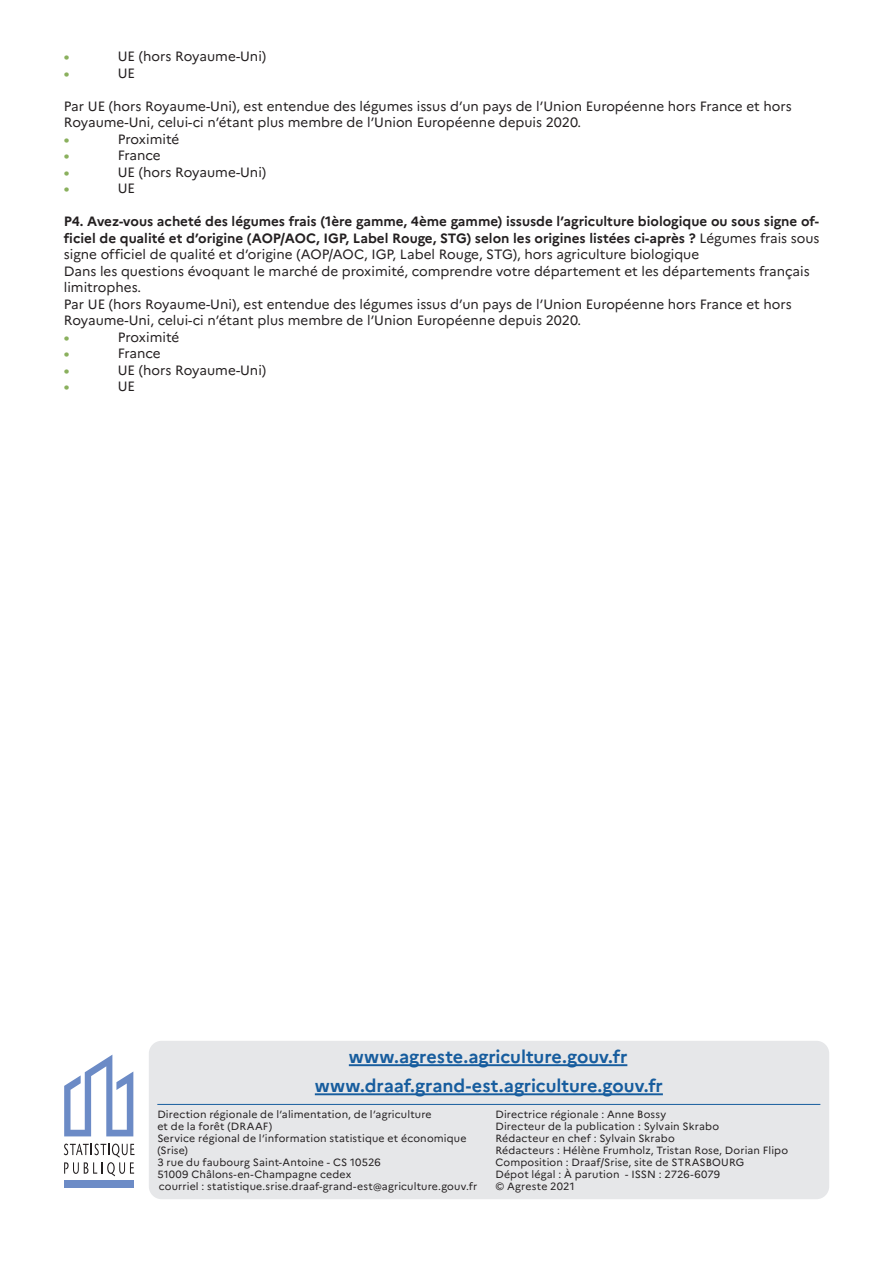
<style>
.page{position:relative;width:893px;height:1263px;background:#fff}
.page>*{position:absolute;margin:0;border:0;box-sizing:border-box;transform-origin:0 0}
.t1{font:700 18px/29.1px "Marianne";letter-spacing:-.005em;color:#175d9e;text-align:center}
.t2{font:13.5px/16.5px "Marianne";color:#231f20}
.t3{font:700 13.5px "Marianne";color:#8ab05d}
.t4{font:10.5px/12px "Marianne";letter-spacing:.015em;color:#231f20}
.s1{font-weight:700}
</style>
<div class="page">
<div style="left:149px;top:1041px;width:680px;height:158px;background:#e6e7e9;border-radius:13px"></div>
<hr style="left:349px;top:1064px;width:278px;height:2px;background:#175d9e">
<hr style="left:157px;top:1104px;width:663px;height:1px;background:#175d9e">
<hr style="left:315px;top:1093px;width:348px;height:2px;background:#175d9e">
<div style="left:64px;top:1181px;width:70px;height:7px;background:#6c8bc6"></div>
<svg style="left:64px;top:1143px;width:71px;height:33px"></svg>
<svg style="left:64px;top:1054px;width:69px;height:82px"></svg>
<p class="t3" style="left:64px;top:48px;width:7px">•</p>
<p class="t2" style="left:118px;top:48px;width:150px">UE (hors Royaume-Uni)</p>
<p class="t3" style="left:64px;top:65px;width:7px">•</p>
<p class="t2" style="left:118px;top:65px;width:19px">UE</p>
<p class="t2" style="left:64px;top:98px;width:730px">Par UE (hors Royaume-Uni), est entendue des légumes issus d’un pays de l’Union Européenne hors France et hors<br>Royaume-Uni, celui-ci n’étant plus membre de l’Union Européenne depuis 2020.</p>
<p class="t3" style="left:64px;top:131px;width:7px">•</p>
<p class="t2" style="left:118px;top:131px;width:63px">Proximité</p>
<p class="t3" style="left:64px;top:147px;width:7px">•</p>
<p class="t2" style="left:118px;top:147px;width:44px">France</p>
<p class="t3" style="left:64px;top:164px;width:7px">•</p>
<p class="t2" style="left:118px;top:164px;width:150px">UE (hors Royaume-Uni)</p>
<p class="t3" style="left:64px;top:180px;width:7px">•</p>
<p class="t2" style="left:118px;top:180px;width:19px">UE</p>
<p class="t2" style="left:64px;top:213px;width:757px"><span class="s1">P4. Avez-vous acheté des légumes frais (1ère gamme, 4ème gamme) issusde l’agriculture biologique ou sous signe of&shy;ficiel de qualité et d’origine (AOP/AOC, IGP, Label Rouge, STG) selon les origines listées ci-après ?</span> Légumes frais sous signe officiel de qualité et d’origine (AOP/AOC, IGP, Label Rouge, STG), hors agriculture biologique<br>Dans les questions évoquant le marché de proximité, comprendre votre département et les départements français limitrophes.<br>Par UE (hors Royaume-Uni), est entendue des légumes issus d’un pays de l’Union Européenne hors France et hors Royaume-Uni, celui-ci n’étant plus membre de l’Union Européenne depuis 2020.</p>
<p class="t3" style="left:64px;top:329px;width:7px">•</p>
<p class="t2" style="left:118px;top:329px;width:63px">Proximité</p>
<p class="t3" style="left:64px;top:345px;width:7px">•</p>
<p class="t2" style="left:118px;top:345px;width:44px">France</p>
<p class="t3" style="left:64px;top:362px;width:7px">•</p>
<p class="t2" style="left:118px;top:362px;width:150px">UE (hors Royaume-Uni)</p>
<p class="t3" style="left:64px;top:378px;width:7px">•</p>
<p class="t2" style="left:118px;top:378px;width:19px">UE</p>
<h1 class="t1" style="left:315px;top:1042px;width:350px">www.agreste.agriculture.gouv.fr www.draaf.grand-est.agriculture.gouv.fr</h1>
<p class="t4" style="left:157px;top:1108px;width:322px">Direction régionale de l’alimentation, de l’agriculture<br>et de la forêt (DRAAF)<br>Service régional de l’information statistique et économique (Srise)<br>3 rue du faubourg Saint-Antoine - CS 10526<br>51009 Châlons-en-Champagne cedex<br>courriel : statistique.srise.draaf-grand-est@agriculture.gouv.fr</p>
<p class="t4" style="left:495px;top:1108px;width:294px">Directrice régionale : Anne Bossy<br>Directeur de la publication : Sylvain Skrabo<br>Rédacteur en chef : Sylvain Skrabo<br>Rédacteurs : Hélène Frumholz, Tristan Rose, Dorian Flipo Composition : Draaf/Srise, site de STRASBOURG<br>Dépot légal : À parution - ISSN : 2726-6079<br>© Agreste 2021</p>
</div>
